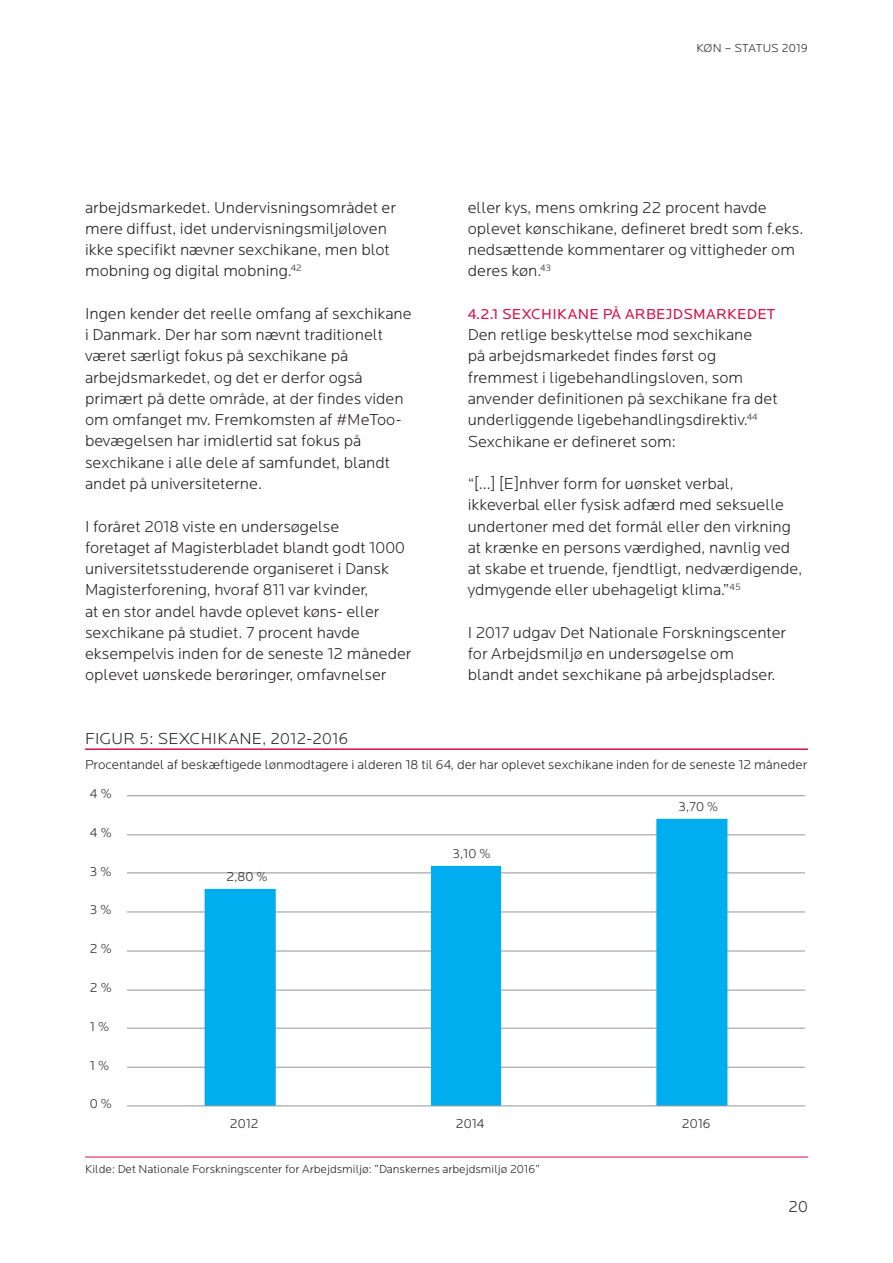
<style>
.page{position:relative;width:893px;height:1263px;background:#fff}
.page>*{position:absolute;margin:0;border:0;box-sizing:border-box;transform-origin:0 0}
.Brød_m_luft{font:300 16.5px/21.3px "Locator";color:#231f20}
.Brød_m_luft-2{font:300 16.5px "Locator";letter-spacing:.02em;color:#231f20}
.t1{font:15px "Locator";letter-spacing:.02em;color:#d60f48}
.Figur_brød{font:300 13.5px "Locator";color:#231f20}
.t2{font:13.5px "Locator Light 7";color:#231f20}
.Note{font:300 12px "Locator";color:#231f20}
.t3{font:12px "Locator Light 2";letter-spacing:.005em;color:#231f20}
</style>
<div class="page">
<hr style="left:85px;top:748px;width:723px;height:2px;background:#d60f48">
<hr style="left:85px;top:1157px;width:723px;height:1px;background:#d60f48">
<hr style="left:127px;top:1067px;width:678px;height:1px;background:#939598">
<hr style="left:127px;top:1028px;width:678px;height:1px;background:#939598">
<hr style="left:127px;top:990px;width:678px;height:1px;background:#939598">
<hr style="left:127px;top:951px;width:678px;height:1px;background:#939598">
<hr style="left:127px;top:912px;width:678px;height:1px;background:#939598">
<hr style="left:127px;top:873px;width:678px;height:1px;background:#939598">
<hr style="left:127px;top:834px;width:678px;height:1px;background:#939598">
<hr style="left:127px;top:795px;width:678px;height:1px;background:#939598">
<svg style="left:205px;top:819px;width:522px;height:287px"></svg>
<hr style="left:127px;top:1106px;width:678px;height:1px;background:#939598">
<p class="t3" style="left:696px;top:41px;width:113px">KØN – STATUS 2019</p>
<p class="Brød_m_luft" style="left:85px;top:197px;width:313px">arbejdsmarkedet. Undervisningsområdet er mere diffust, idet undervisningsmiljøloven ikke specifikt nævner sexchikane, men blot mobning og digital mobning.<sup>42</sup></p>
<p class="Brød_m_luft" style="left:85px;top:303px;width:328px">Ingen kender det reelle omfang af sexchikane i Danmark. Der har som nævnt traditionelt været særligt fokus på sexchikane på arbejdsmarkedet, og det er derfor også primært på dette område, at der findes viden om omfanget mv. Fremkomsten af #MeToo&shy;bevægelsen har imidlertid sat fokus på sexchikane i alle dele af samfundet, blandt andet på universiteterne.</p>
<p class="Brød_m_luft" style="left:85px;top:516px;width:328px">I foråret 2018 viste en undersøgelse<br>foretaget af Magisterbladet blandt godt 1000 universitetsstuderende organiseret i Dansk Magisterforening, hvoraf 811 var kvinder,<br>at en stor andel havde oplevet køns- eller sexchikane på studiet. 7 procent havde eksempelvis inden for de seneste 12 måneder oplevet uønskede berøringer, omfavnelser</p>
<p class="Brød_m_luft" style="left:468px;top:197px;width:337px">eller kys, mens omkring 22 procent havde oplevet kønschikane, defineret bredt som f.eks. nedsættende kommentarer og vittigheder om deres køn.<sup>43</sup></p>
<h4 class="t1" style="left:468px;top:306px;width:309px">4.2.1 SEXCHIKANE PÅ ARBEJDSMARKEDET</h4>
<p class="Brød_m_luft" style="left:468px;top:325px;width:311px">Den retlige beskyttelse mod sexchikane<br>på arbejdsmarkedet findes først og fremmest i ligebehandlingsloven, som anvender definitionen på sexchikane fra det underliggende ligebehandlingsdirektiv.<sup>44<br></sup>Sexchikane er defineret som:</p>
<p class="Brød_m_luft" style="left:468px;top:473px;width:336px">“[…] [E]nhver form for uønsket verbal, ikkeverbal eller fysisk adfærd med seksuelle undertoner med det formål eller den virkning at krænke en persons værdighed, navnlig ved at skabe et truende, fjendtligt, nedværdigende, ydmygende eller ubehageligt klima.”<sup>45</sup></p>
<p class="Brød_m_luft" style="left:468px;top:622px;width:320px">I 2017 udgav Det Nationale Forskningscenter for Arbejdsmiljø en undersøgelse om<br>blandt andet sexchikane på arbejdspladser.</p>
<h4 class="Brød_m_luft-2" style="left:85px;top:730px;width:265px">FIGUR 5: SEXCHIKANE, 2012-2016</h4>
<p class="Figur_brød" style="left:85px;top:757px;width:724px">Procentandel af beskæftigede lønmodtagere i alderen 18 til 64, der har oplevet sexchikane inden for de seneste 12 måneder</p>
<p class="t2" style="left:90px;top:786px;width:24px">4 %</p>
<p class="t2" style="left:90px;top:825px;width:24px">4 %</p>
<p class="t2" style="left:90px;top:864px;width:23px">3 %</p>
<p class="t2" style="left:90px;top:903px;width:23px">3 %</p>
<p class="t2" style="left:90px;top:942px;width:24px">2 %</p>
<p class="t2" style="left:90px;top:980px;width:24px">2 %</p>
<p class="t2" style="left:90px;top:1019px;width:21px">1 %</p>
<p class="t2" style="left:90px;top:1058px;width:21px">1 %</p>
<p class="t2" style="left:90px;top:1097px;width:24px">0 %</p>
<p class="t2" style="left:227px;top:869px;width:43px">2,80 %</p>
<p class="t2" style="left:453px;top:846px;width:40px">3,10 %</p>
<p class="t2" style="left:679px;top:800px;width:41px">3,70 %</p>
<p class="t2" style="left:230px;top:1116px;width:30px">2012</p>
<p class="t2" style="left:456px;top:1116px;width:30px">2014</p>
<p class="t2" style="left:682px;top:1116px;width:30px">2016</p>
<p class="Note" style="left:85px;top:1163px;width:456px">Kilde: Det Nationale Forskningscenter for Arbejdsmiljø: ”Danskernes arbejdsmiljø 2016”</p>
<p class="Brød_m_luft" style="left:788px;top:1196px;width:21px">20</p>
</div>
